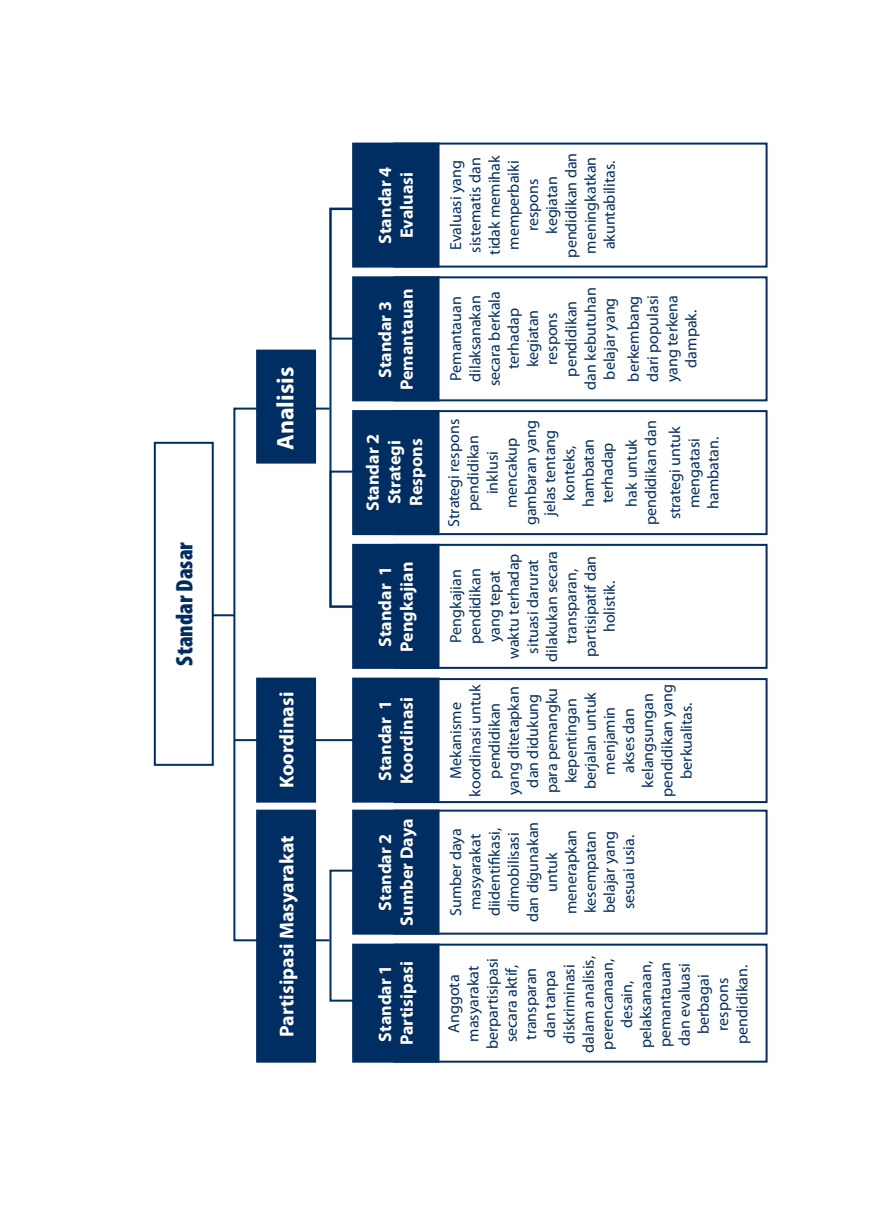
<style>
.page{position:relative;width:879px;height:1219px;background:#fff}
.page>*{position:absolute;margin:0;border:0;box-sizing:border-box;transform-origin:0 0}
.t1{font:900 condensed 24px "Myriad Pro";color:#002d62}
.t2{font:700 24px "Myriad Pro";color:#fff}
.t3{font:700 20px "Myriad Pro";color:#fff}
.t4{font:700 18px/21.6px "Myriad Pro";color:#fff}
.t5{font:16px/19.2px "Myriad Pro";color:#002d62;text-align:center}
</style>
<div class="page">
<hr style="left:234px;top:739px;width:129px;height:2px;background:#002d62">
<div style="left:233px;top:408px;width:97px;height:533px;border:2px solid #002d62"></div>
<div style="left:154px;top:442px;width:60px;height:324px;background:#fff;border:2px solid #002d62"></div>
<div style="left:256px;top:810px;width:60px;height:253px;background:#002d62;border:2px solid #002d62"></div>
<div style="left:393px;top:944px;width:374px;height:119px;border:2px solid #002d62"></div>
<div style="left:256px;top:678px;width:60px;height:125px;background:#002d62;border:2px solid #002d62"></div>
<div style="left:256px;top:350px;width:60px;height:114px;background:#002d62;border:2px solid #002d62"></div>
<div style="left:393px;top:810px;width:374px;height:125px;border:2px solid #002d62"></div>
<div style="left:393px;top:678px;width:374px;height:125px;border:2px solid #002d62"></div>
<div style="left:393px;top:410px;width:374px;height:125px;border:2px solid #002d62"></div>
<div style="left:393px;top:544px;width:374px;height:125px;border:2px solid #002d62"></div>
<div style="left:393px;top:276px;width:374px;height:125px;border:2px solid #002d62"></div>
<div style="left:352px;top:944px;width:87px;height:119px;background:#002d62;border:2px solid #002d62"></div>
<div style="left:352px;top:810px;width:87px;height:125px;background:#002d62;border:2px solid #002d62"></div>
<div style="left:352px;top:678px;width:87px;height:125px;background:#002d62;border:2px solid #002d62"></div>
<div style="left:352px;top:410px;width:87px;height:125px;background:#002d62"></div>
<div style="left:352px;top:544px;width:87px;height:125px;background:#002d62"></div>
<div style="left:352px;top:276px;width:87px;height:125px;background:#002d62"></div>
<div style="left:352px;top:143px;width:87px;height:125px;background:#002d62;border:2px solid #002d62"></div>
<div style="left:393px;top:143px;width:374px;height:125px;border:2px solid #002d62"></div>
<svg style="left:328px;top:869px;width:36px;height:134px"></svg>
<svg style="left:328px;top:207px;width:36px;height:402px"></svg>
<hr style="left:213px;top:614px;width:21px;height:2px;background:#002d62">
<h1 class="t1" style="left:171px;top:665px;width:125px;rotate:-90deg">Standar Dasar</h1>
<h1 class="t2" style="left:270px;top:450px;width:84px;rotate:-90deg">Analisis</h1>
<p class="t3" style="left:273px;top:788px;width:98px;rotate:-90deg">Koordinasi</p>
<p class="t3" style="left:273px;top:1037px;width:203px;rotate:-90deg">Partisipasi Masyarakat</p>
<p class="t4" style="left:374px;top:244px;width:78px;text-align:center;rotate:-90deg">Standar 4<br>Evaluasi</p>
<p class="t4" style="left:374px;top:390px;width:103px;text-align:center;rotate:-90deg">Standar 3<br>Pemantauan</p>
<p class="t4" style="left:361px;top:511px;width:78px;rotate:-90deg">Standar 2<br>Strategi<br>Respons</p>
<p class="t4" style="left:374px;top:652px;width:92px;rotate:-90deg">Standar 1<br>Pengkajian</p>
<p class="t4" style="left:374px;top:784px;width:88px;rotate:-90deg">Standar 1<br>Koordinasi</p>
<p class="t5" style="left:446px;top:258px;width:106px;rotate:-90deg">Evaluasi yang sistematis dan tidak memihak memperbaiki respons kegiatan pendidikan dan meningkatkan akuntabilitas.</p>
<p class="t5" style="left:446px;top:390px;width:104px;rotate:-90deg">Pemantauan dilaksanakan secara berkala terhadap kegiatan respons pendidikan dan kebutuhan belajar yang</p>
<p class="t5" style="left:624px;top:382px;width:89px;rotate:-90deg">berkembang dari populasi yang terkena dampak.</p>
<p class="t5" style="left:444px;top:527px;width:109px;rotate:-90deg">Strategi respons pendidikan inklusi mencakup gambaran yang jelas tentang konteks, hambatan terhadap</p>
<p class="t5" style="left:622px;top:525px;width:106px;rotate:-90deg">hak untuk pendidikan dan</p>
<p class="t5" style="left:665px;top:519px;width:95px;rotate:-90deg">strategi untuk mengatasi hambatan.</p>
<p class="t5" style="left:446px;top:662px;width:112px;rotate:-90deg">Pengkajian pendidikan yang tepat waktu terhadap situasi darurat dilakukan secara transparan, partisipatif dan holistik.</p>
<p class="t5" style="left:446px;top:797px;width:114px;rotate:-90deg">Mekanisme koordinasi untuk pendidikan yang ditetapkan dan didukung para pemangku kepentingan berjalan untuk menjamin<br>akses dan kelangsungan pendidikan yang berkualitas.</p>
<p class="t4" style="left:374px;top:926px;width:109px;text-align:center;rotate:-90deg">Standar 2<br>Sumber Daya</p>
<p class="t5" style="left:446px;top:922px;width:102px;rotate:-90deg">Sumber daya masyarakat diidentifikasi, dimobilisasi dan digunakan untuk menerapkan kesempatan belajar yang sesuai usia.</p>
<p class="t4" style="left:374px;top:1045px;width:86px;rotate:-90deg">Standar 1<br>Partisipasi</p>
<p class="t5" style="left:444px;top:1052px;width:98px;rotate:-90deg">Anggota masyarakat berpartisipasi secara aktif, transparan dan tanpa diskriminasi dalam analisis, perencanaan, desain, pelaksanaan, pemantauan dan evaluasi berbagai respons pendidikan.</p>
</div>
